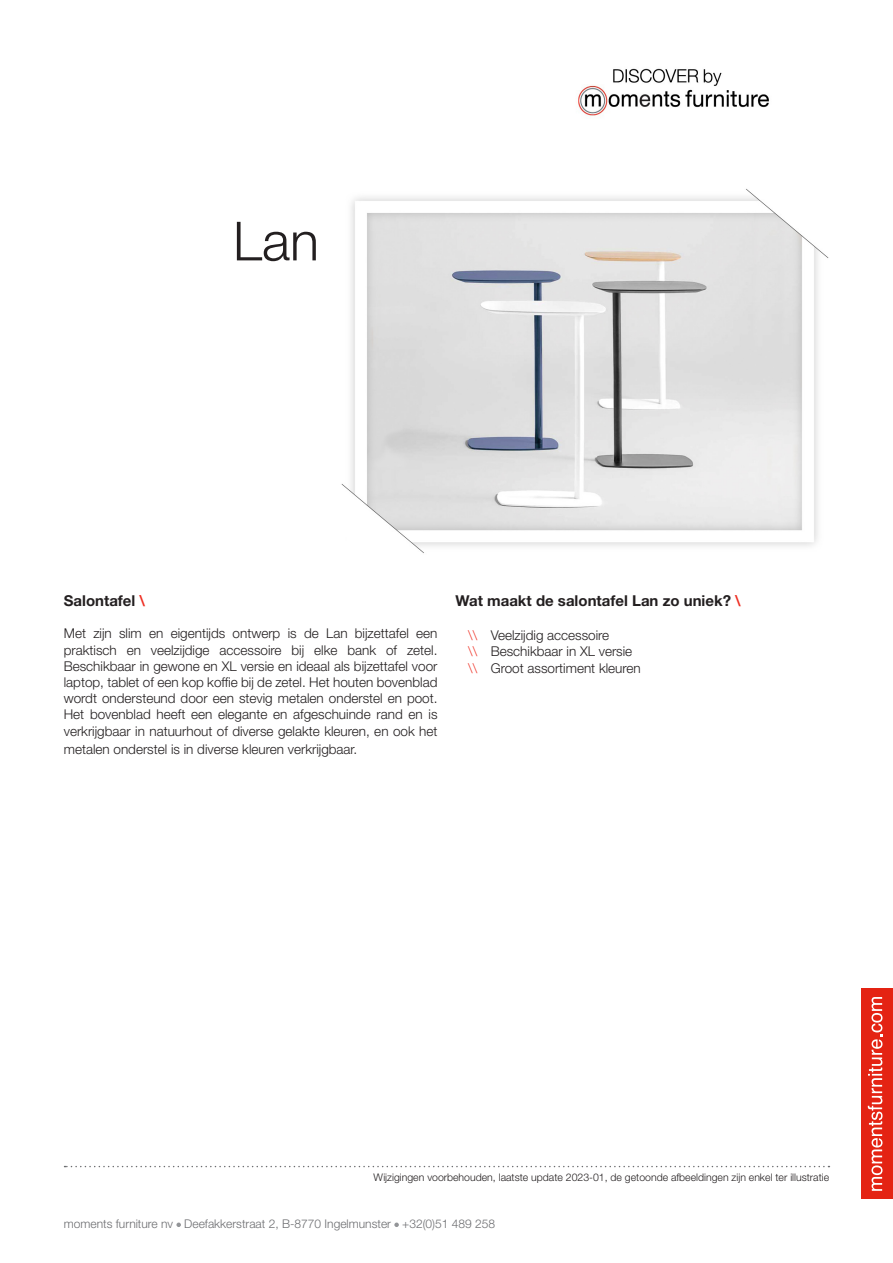
<style>
.page{position:relative;width:893px;height:1263px;background:#fff}
.page>*{position:absolute;margin:0;border:0;box-sizing:border-box;transform-origin:0 0}
.t1{font:300 54px "Helvetica Neue LT Std";color:#231f20}
.gewone_tekst{font:700 15px "Helvetica Neue LT Std";color:#231f20}
.Basis_9pt{font:300 13.5px/16.2px "Helvetica Neue LT Std";color:#231f20;text-align:justify}
.t2{font:300 12px "Helvetica Neue LT Std";color:#6c6d70}
.t3{font:300 10.5px "Helvetica Neue LT Std";color:#231f20}
.s1{color:#ee2e22}
</style>
<div class="page">
<svg style="left:176px;top:1222px;width:5px;height:5px"></svg>
<svg style="left:394px;top:1222px;width:5px;height:5px"></svg>
<div style="left:861px;top:989px;width:32px;height:210px;background:#e42313"></div>
<svg style="left:868px;top:997px;width:14px;height:194px"></svg>
<svg style="left:65px;top:1166px;width:764px;height:1px"></svg>
<img style="left:576px;top:68px;width:193px;height:48px">
<img style="left:341px;top:189px;width:488px;height:364px">
<h1 class="t1" style="left:233px;top:208px;width:88px">Lan</h1>
<p class="gewone_tekst" style="left:64px;top:591px;width:83px">Salontafel <span class="s1">\</span></p>
<p class="Basis_9pt" style="left:64px;top:625px;width:375px">Met zijn slim en eigentijds ontwerp is de Lan bijzettafel een praktisch en veelzijdige accessoire bij elke bank of zetel.<br>Beschikbaar in gewone en XL versie en ideaal als bijzettafel voor laptop, tablet of een kop koffie bij de zetel. Het houten bovenblad wordt ondersteund door een stevig metalen onderstel en poot.<br>Het bovenblad heeft een elegante en afgeschuinde rand en is verkrijgbaar in natuurhout of diverse gelakte kleuren, en ook het</p>
<p class="Basis_9pt" style="left:64px;top:740px;width:295px">metalen onderstel is in diverse kleuren verkrijgbaar.</p>
<p class="gewone_tekst" style="left:455px;top:591px;width:287px">Wat maakt de salontafel Lan zo uniek? <span class="s1">\</span></p>
<p class="Basis_9pt" style="left:468px;top:627px;width:143px"><span class="s1">\\</span> Veelzijdig accessoire</p>
<p class="Basis_9pt" style="left:468px;top:643px;width:166px"><span class="s1">\\</span> Beschikbaar in XL versie</p>
<p class="Basis_9pt" style="left:468px;top:659px;width:174px"><span class="s1">\\</span> Groot assortiment kleuren</p>
<p class="t3" style="left:374px;top:1170px;width:457px">Wijzigingen voorbehouden, laatste update 2023-01, de getoonde afbeeldingen zijn enkel ter illustratie</p>
<p class="t2" style="left:64px;top:1216px;width:433px">moments furniture nv Deefakkerstraat 2, B-8770 Ingelmunster +32(0)51 489 258</p>
</div>
